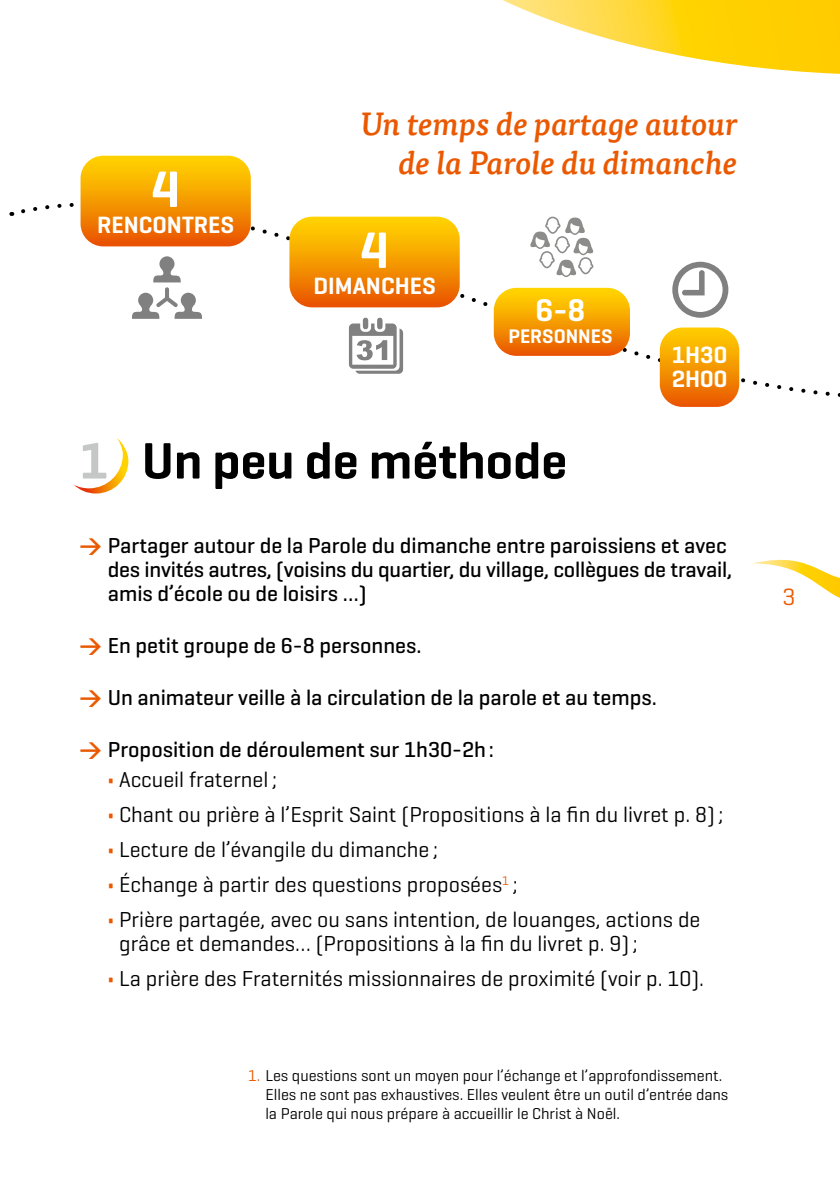
<style>
.page{position:relative;width:840px;height:1191px;background:#fff}
.page>*{position:absolute;margin:0;border:0;box-sizing:border-box;transform-origin:0 0}
.t1{font:600 52px "Geogrotesque";color:#000}
.t2{font:600 52px "Geogrotesque";color:#fff}
.t3{font:italic 500 32px/38.4px "Tisa OT";color:#ea5901;text-align:right}
.t4{font:600 32px "Geogrotesque";color:#fff}
.t5{font:600 24px/24px "Geogrotesque";color:#fff}
.t6{font:24px "Geogrotesque";color:#ea5901}
.t7{font:22px/23.8px "Geogrotesque";color:#000}
.t8{font:500 22px/23.8px "Geogrotesque";color:#000}
.t9{font:600 20px "Geogrotesque";color:#fff}
.t10{font:16px/19.2px "Geogrotesque";color:#000}
.s1{color:#c5c6c6}
.s2{font-family:"DIN";font-weight:700;color:#ea5901}
.s3{font-weight:700;color:#ea5901}
.s4{color:#ea5901}
</style>
<div class="page">
<svg style="left:753px;top:559px;width:86px;height:39px"></svg>
<svg style="left:503px;top:0;width:336px;height:74px"></svg>
<svg style="left:21px;top:155px;width:818px;height:339px"></svg>
<svg style="left:80px;top:156px;width:171px;height:90px;background:#f59a08"></svg>
<svg style="left:289px;top:217px;width:170px;height:90px;background:#f49a07"></svg>
<svg style="left:493px;top:288px;width:136px;height:68px;background:#f59f0d"></svg>
<svg style="left:659px;top:327px;width:79px;height:80px;background:#f59d14"></svg>
<div style="left:377px;top:318px;width:5px;height:11px;background:#808080;border-radius:3px"></div>
<div style="left:362px;top:318px;width:6px;height:11px;background:#808080;border-radius:3px"></div>
<svg style="left:349px;top:323px;width:54px;height:51px"></svg>
<svg style="left:132px;top:256px;width:70px;height:63px"></svg>
<svg style="left:672px;top:262px;width:56px;height:56px"></svg>
<svg style="left:530px;top:216px;width:64px;height:61px"></svg>
<h1 class="t2" style="left:151px;top:157px;width:31px">4</h1>
<p class="t5" style="left:97px;top:212px;width:139px">RENCONTRES</p>
<h2 class="t3" style="left:361px;top:106px;width:378px">Un temps de partage autour de la Parole du dimanche</h2>
<h1 class="t2" style="left:360px;top:218px;width:31px">4</h1>
<p class="t5" style="left:313px;top:273px;width:124px">DIMANCHES</p>
<h2 class="t4" style="left:535px;top:290px;width:51px">6-8</h2>
<p class="t9" style="left:508px;top:323px;width:106px">PERSONNES</p>
<p class="t5" style="left:671px;top:342px;width:57px">1H30<br>2H00</p>
<h1 class="t1" style="left:79px;top:428px;width:489px"><span class="s1">1</span> Un peu de méthode</h1>
<p class="t8" style="left:108px;top:533px;width:625px;text-indent:-28px"><span class="s2">&gt;</span> Partager autour de la Parole du dimanche entre paroissiens et avec des invités autres, (voisins du quartier, du village, collègues de travail, amis d’école ou de loisirs …)</p>
<p class="t8" style="left:79px;top:633px;width:343px"><span class="s2">&gt;</span> En petit groupe de 6-8 personnes.</p>
<p class="t8" style="left:79px;top:685px;width:578px"><span class="s2">&gt;</span> Un animateur veille à la circulation de la parole et au temps.</p>
<p class="t8" style="left:79px;top:737px;width:415px"><span class="s2">&gt;</span> Proposition de déroulement sur 1h30-2h:</p>
<p class="t7" style="left:108px;top:766px;width:171px"><span class="s3">•</span> Accueil fraternel;</p>
<p class="t7" style="left:108px;top:801px;width:617px"><span class="s3">•</span> Chant ou prière à l’Esprit Saint (Propositions à la fin du livret p. 8);</p>
<p class="t7" style="left:108px;top:836px;width:331px"><span class="s3">•</span> Lecture de l’évangile du dimanche ;</p>
<p class="t7" style="left:108px;top:872px;width:411px"><span class="s3">•</span> Échange à partir des questions proposées<sup>1</sup> ;</p>
<p class="t7" style="left:119px;top:907px;width:582px;text-indent:-11px"><span class="s3">•</span> Prière partagée, avec ou sans intention, de louanges, actions de grâce et demandes… (Propositions à la fin du livret p. 9);</p>
<p class="t7" style="left:108px;top:965px;width:597px"><span class="s3">•</span> La prière des Fraternités missionnaires de proximité (voir p. 10).</p>
<p class="t10" style="left:265px;top:1065px;width:464px;text-indent:-17px"><span class="s4">1.</span> Les questions sont un moyen pour l’échange et l’approfondissement.<br>Elles ne sont pas exhaustives. Elles veulent être un outil d’entrée dans la Parole qui nous prépare à accueillir le Christ à Noël.</p>
<p class="t6" style="left:782px;top:581px;width:15px">3</p>
</div>
